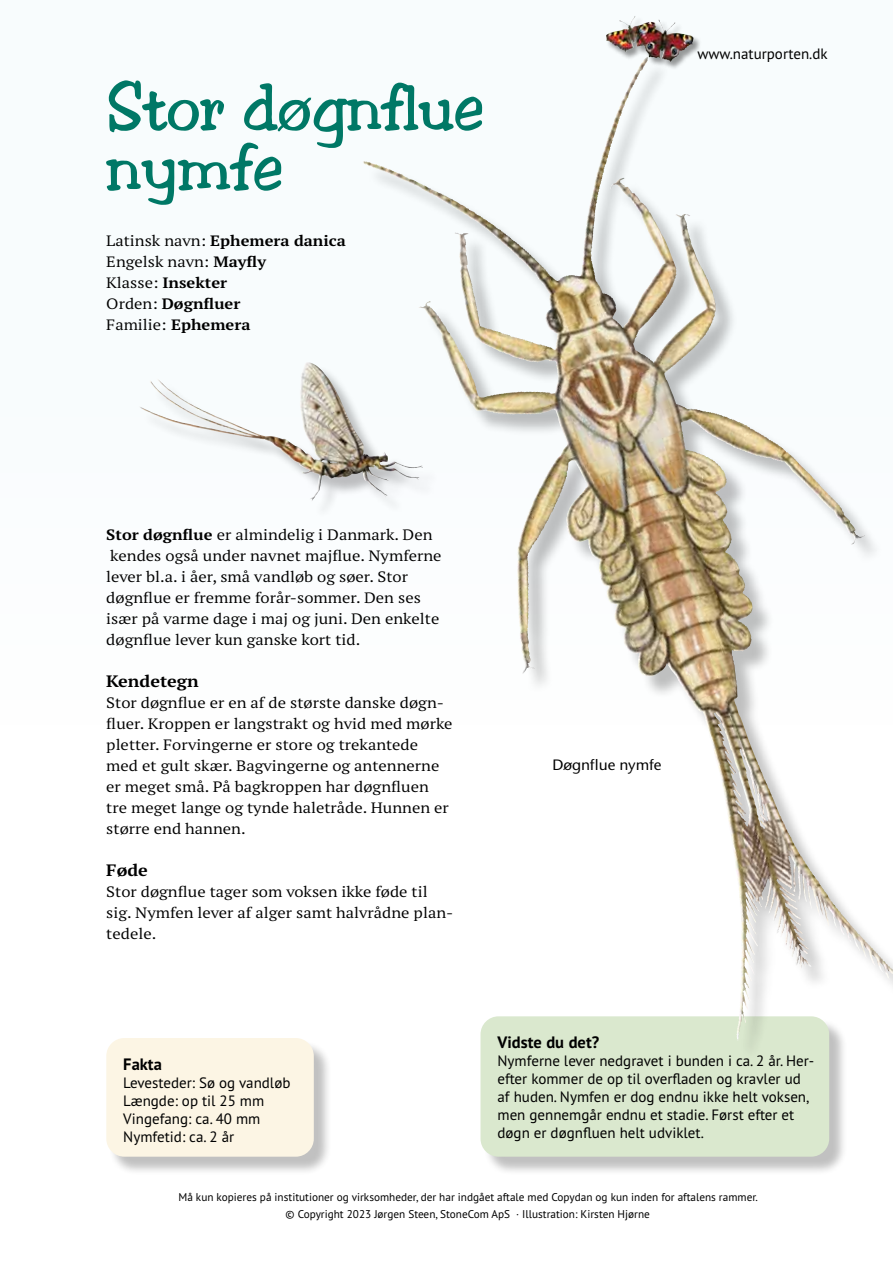
<style>
.page{position:relative;width:893px;height:1263px;background:#fff}
.page>*{position:absolute;margin:0;border:0;box-sizing:border-box;transform-origin:0 0}
.t1{font:60px/60px "Toledo";color:#007866}
.t2{font:700 16.5px "PT Sans Pro";color:#000}
.t3{font:700 expanded 16.5px "PT Serif Pro";color:#000}
.t4{font:expanded 15px/21px "PT Serif Pro";color:#000}
.t5{font:15px/18px "PT Sans Pro";color:#000}
.t6{font:500 15px "Stone Sans ITC";color:#000}
.t7{font:11.25px/16.5px "PT Sans Pro";color:#000;text-align:center}
.s1{font-weight:700}
</style>
<div class="page">
<div style="left:606px;top:16px;width:96px;height:54px;background:#000;opacity:.4"></div>
<img style="left:606px;top:16px;width:58px;height:42px">
<div style="left:109px;top:1040px;width:224px;height:135px;background:#000;opacity:.25"></div>
<div style="left:106px;top:1038px;width:208px;height:119px;background:#fcf5e4;border-radius:18px"></div>
<div style="left:483px;top:1019px;width:365px;height:156px;background:#000;opacity:.25"></div>
<div style="left:480px;top:1016px;width:349px;height:141px;background:#dae8ce;border-radius:18px"></div>
<div style="left:142px;top:365px;width:298px;height:154px;background:#000;opacity:.25"></div>
<img style="left:300px;top:363px;width:7px;height:37px">
<div style="left:366px;top:60px;width:527px;height:1001px;background:#000;opacity:.25"></div>
<img style="left:594px;top:61px;width:49px;height:126px">
<h1 class="t1" style="left:106px;top:80px;width:379px">Stor døgnflue nymfe</h1>
<p class="t4" style="left:106px;top:229px;width:241px">Latinsk navn: <span class="s1">Ephemera danica<br></span>Engelsk navn: <span class="s1">Mayfly<br></span>Klasse: <span class="s1">Insekter<br></span>Orden: <span class="s1">Døgnfluer<br></span>Familie: <span class="s1">Ephemera</span></p>
<p class="t5" style="left:698px;top:44px;width:132px">www.naturporten.dk</p>
<p class="t4" style="left:106px;top:523px;width:337px"><span class="s1">Stor døgnflue</span> er almindelig i Danmark. Den kendes også under navnet majflue. Nymferne lever bl.a. i åer, små vandløb og søer. Stor døgnflue er fremme forår-sommer. Den ses især på varme dage i maj og juni. Den enkelte døgnflue lever kun ganske kort tid.</p>
<p class="t3" style="left:106px;top:670px;width:94px">Kendetegn</p>
<p class="t4" style="left:106px;top:691px;width:348px">Stor døgnflue er en af de største danske døgn&shy;fluer. Kroppen er langstrakt og hvid med mørke pletter. Forvingerne er store og trekantede med et gult skær. Bagvingerne og antennerne er meget små. På bagkroppen har døgnfluen tre meget lange og tynde haletråde. Hunnen er større end hannen.</p>
<p class="t3" style="left:106px;top:859px;width:43px">Føde</p>
<p class="t4" style="left:106px;top:880px;width:348px">Stor døgnflue tager som voksen ikke føde til sig. Nymfen lever af alger samt halvrådne plan&shy;tedele.</p>
<p class="t2" style="left:123px;top:1053px;width:40px">Fakta</p>
<p class="t5" style="left:123px;top:1073px;width:169px">Levesteder: Sø og vandløb<br>Længde: op til 25 mm<br>Vingefang: ca. 40 mm<br>Nymfetid: ca. 2 år</p>
<p class="t6" style="left:552px;top:756px;width:110px">Døgnflue nymfe</p>
<p class="t2" style="left:497px;top:1032px;width:103px">Vidste du det?</p>
<p class="t5" style="left:497px;top:1052px;width:318px">Nymferne lever nedgravet i bunden i ca. 2 år. Her&shy;efter kommer de op til overfladen og kravler ud af huden. Nymfen er dog endnu ikke helt voksen, men gennemgår endnu et stadie. Først efter et døgn er døgnfluen helt udviklet.</p>
<p class="t7" style="left:178px;top:1189px;width:581px">Må kun kopieres på institutioner og virksomheder, der har indgået aftale med Copydan og kun inden for aftalens rammer. © Copyright 2023 Jørgen Steen, StoneCom ApS · Illustration: Kirsten Hjørne</p>
</div>
